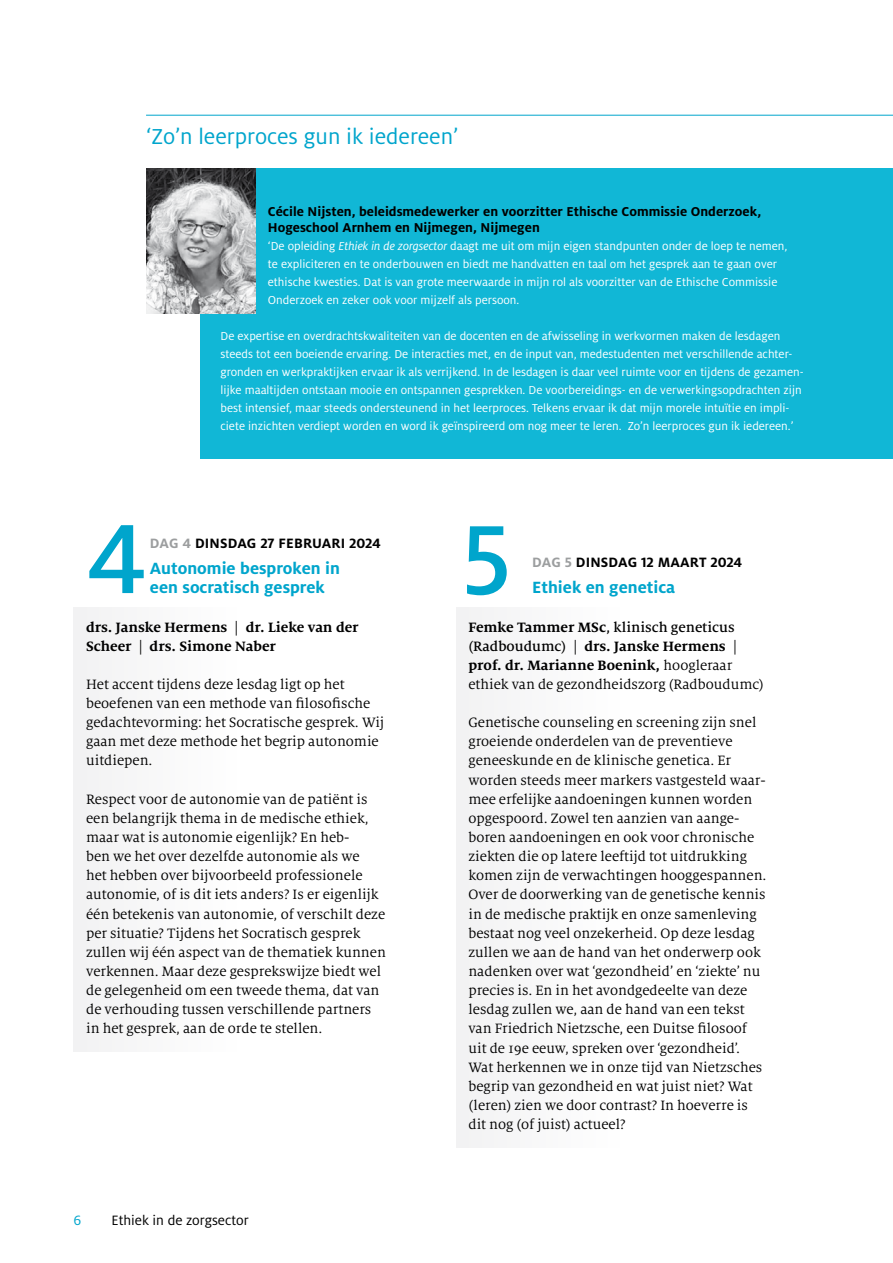
<style>
.page{position:relative;width:893px;height:1263px;background:#fff}
.page>*{position:absolute;margin:0;border:0;box-sizing:border-box;transform-origin:0 0}
.t1{font:500 108.45px "Milo OT";color:#00a5cc}
.t2{font:24px "Milo OT";color:#00a5cc}
.t3{font:700 18px/19.2px "Milo OT";color:#00a5cc}
.t4{font:15px/19.2px "Milo Serif OT";color:#000}
.t5{font:700 15px/19.2px "Milo Serif OT";color:#000}
.t6{font:700 15px "Milo OT";letter-spacing:.01em;color:#000}
.t7{font:15px "Milo OT";color:#000}
.t8{font:15px "Milo OT";color:#00a5cc}
.t9{font:700 14.25px/16.5px "Milo OT";color:#000}
.t10{font:12.75px/18px "Milo OT";color:#fff}
.s1{font-style:italic}
.s2{color:#9c9e9f}
.s3{font-weight:500}
.s4{font-weight:400}
</style>
<div class="page">
<div style="left:73px;top:607px;width:164px;height:444px;background:#f2f2f3"></div>
<div style="left:456px;top:607px;width:163px;height:540px;background:#f2f2f3"></div>
<div style="left:201px;top:169px;width:692px;height:290px;background:#11b7d6"></div>
<hr style="left:146px;top:115px;width:747px;height:1px;background:#00a5cc">
<img style="left:146px;top:169px;width:109px;height:144px">
<h2 class="t2" style="left:146px;top:124px;width:314px">‘Zo’n leerproces gun ik iedereen’</h2>
<p class="t9" style="left:268px;top:203px;width:495px">Cécile Nijsten, beleidsmedewerker en voorzitter Ethische Commissie Onderzoek,<br>Hogeschool Arnhem en Nijmegen, Nijmegen</p>
<p class="t10" style="left:268px;top:237px;width:521px">‘De opleiding <span class="s1">Ethiek in de zorgsector</span> daagt me uit om mijn eigen standpunten onder de loep te nemen, te expliciteren en te onderbouwen en biedt me handvatten en taal om het gesprek aan te gaan over ethische kwesties. Dat is van grote meerwaarde in mijn rol als voorzitter van de Ethische Commissie Onderzoek en zeker ook voor mijzelf als persoon.</p>
<p class="t10" style="left:220px;top:327px;width:585px">De expertise en overdrachtskwaliteiten van de docenten en de afwisseling in werkvormen maken de lesdagen steeds tot een boeiende ervaring. De interacties met, en de input van, medestudenten met verschillende achter&shy;gronden en werkpraktijken ervaar ik als verrijkend. In de lesdagen is daar veel ruimte voor en tijdens de gezamen&shy;lijke maaltijden ontstaan mooie en ontspannen gesprekken. De voorbereidings- en de verwerkingsopdrachten zijn best intensief, maar steeds ondersteunend in het leerproces. Telkens ervaar ik dat mijn morele intuïtie en impli&shy;ciete inzichten verdiept worden en word ik geïnspireerd om nog meer te leren. Zo’n leerproces gun ik iedereen.’</p>
<h1 class="t1" style="left:86px;top:484px;width:63px">4</h1>
<p class="t6" style="left:150px;top:535px;width:232px"><span class="s2">DAG 4</span> DINSDAG 27 FEBRUARI 2024</p>
<p class="t3" style="left:150px;top:559px;width:192px">Autonomie besproken in een socratisch gesprek</p>
<p class="t5" style="left:86px;top:617px;width:274px">drs. Janske Hermens <span class="s3">|</span> dr. Lieke van der<br>Scheer <span class="s3">|</span> drs. Simone Naber</p>
<p class="t4" style="left:86px;top:675px;width:300px">Het accent tijdens deze lesdag ligt op het beoefenen van een methode van filosofische gedachtevorming: het Socratische gesprek. Wij gaan met deze methode het begrip autonomie uitdiepen.</p>
<p class="t4" style="left:86px;top:790px;width:301px">Respect voor de autonomie van de patiënt is een belangrijk thema in de medische ethiek, maar wat is autonomie eigenlijk? En heb-<br>ben we het over dezelfde autonomie als we<br>het hebben over bijvoorbeeld professionele autonomie, of is dit iets anders? Is er eigenlijk één betekenis van autonomie, of verschilt deze per situatie? Tijdens het Socratisch gesprek zullen wij één aspect van de thematiek kunnen verkennen. Maar deze gesprekswijze biedt wel de gelegenheid om een tweede thema, dat van de verhouding tussen verschillende partners in het gesprek, aan de orde te stellen.</p>
<p class="t8" style="left:73px;top:1212px;width:9px">6</p>
<p class="t7" style="left:112px;top:1212px;width:139px">Ethiek in de zorgsector</p>
<h1 class="t1" style="left:460px;top:485px;width:52px">5</h1>
<p class="t6" style="left:532px;top:554px;width:211px"><span class="s2">DAG 5</span> DINSDAG 12 MAART 2024</p>
<p class="t3" style="left:532px;top:578px;width:145px">Ethiek en genetica</p>
<p class="t5" style="left:468px;top:617px;width:297px">Femke Tammer MSc<span class="s3">, klinisch geneticus (Radboudumc) |</span> drs. Janske Hermens <span class="s3">| </span>prof. dr. Marianne Boenink, <span class="s4">hoogleraar ethiek van de gezondheidszorg (Radboudumc)</span></p>
<p class="t4" style="left:468px;top:713px;width:300px">Genetische counseling en screening zijn snel groeiende onderdelen van de preventieve geneeskunde en de klinische genetica. Er worden steeds meer markers vastgesteld waar&shy;mee erfelijke aandoeningen kunnen worden opgespoord. Zowel ten aanzien van aange&shy;boren aandoeningen en ook voor chronische ziekten die op latere leeftijd tot uitdrukking komen zijn de verwachtingen hooggespannen.<br>Over de doorwerking van de genetische kennis in de medische praktijk en onze samenleving bestaat nog veel onzekerheid. Op deze lesdag zullen we aan de hand van het onderwerp ook nadenken over wat ‘gezondheid’ en ‘ziekte’ nu precies is. En in het avondgedeelte van deze lesdag zullen we, aan de hand van een tekst van Friedrich Nietzsche, een Duitse filosoof uit de 19e eeuw, spreken over ‘gezondheid’.<br>Wat herkennen we in onze tijd van Nietzsches begrip van gezondheid en wat juist niet? Wat (leren) zien we door contrast? In hoeverre is dit nog (of juist) actueel?</p>
</div>
